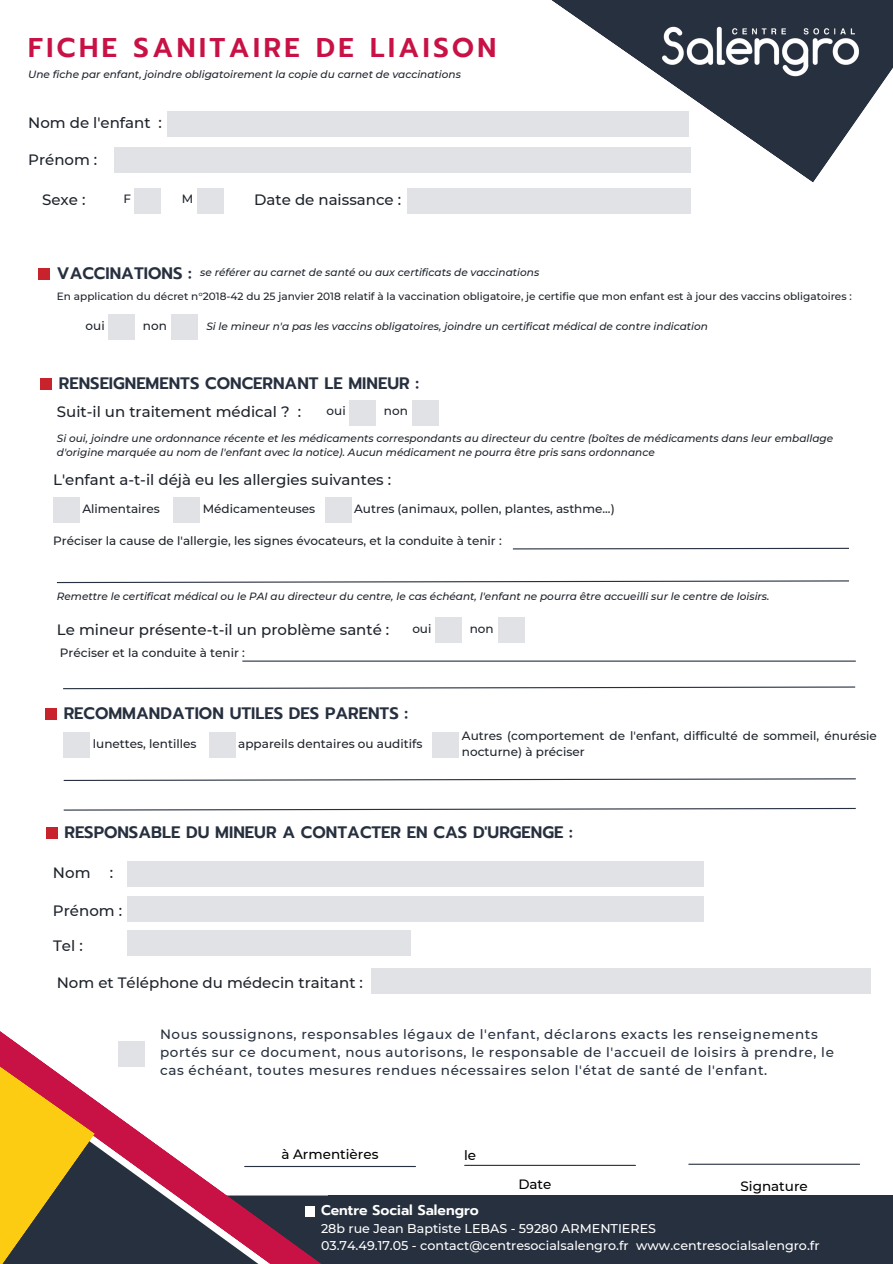
<style>
.page{position:relative;width:893px;height:1264px;background:#fff}
.page>*{position:absolute;margin:0;border:0;box-sizing:border-box;transform-origin:0 0}
.t1{font:600 27px "Prompt";letter-spacing:.13em;color:#c81245}
.t2{font:600 16.5px "Prompt";color:#27303f}
.t3{font:500 15px "Montserrat";color:#1e232b}
.t4{font:600 14.1px "Prompt";color:#fff}
.t5{font:500 13.5px/18px "Montserrat";letter-spacing:.045em;color:#27303f}
.t6{font:500 13.5px "Montserrat";color:#000}
.t7{font:500 12.6px "Montserrat";color:#fff}
.t8{font:500 12px/16px "Montserrat";color:#1e232b}
.t9{font:italic 500 10.5px/14px "Montserrat";color:#1e232b}
.t10{font:500 10.5px "Montserrat";color:#1e232b}
</style>
<div class="page">
<div style="left:328px;top:1195px;width:564px;height:68px;background:#27303f"></div>
<svg style="left:118px;top:1041px;width:237px;height:222px"></svg>
<svg style="left:95px;top:1048px;width:187px;height:215px"></svg>
<svg style="left:0;top:1031px;width:95px;height:232px;background:#bd8f47"></svg>
<svg style="left:439px;top:0;width:453px;height:182px"></svg>
<img style="left:655px;top:9px;width:214px;height:81px">
<hr style="left:688px;top:1163px;width:171px;height:1px;background:#27303f">
<hr style="left:464px;top:1164px;width:171px;height:1px;background:#27303f">
<hr style="left:245px;top:1165px;width:170px;height:1px;background:#27303f">
<div style="left:119px;top:1040px;width:26px;height:26px;background:#e1e2e6"></div>
<div style="left:305px;top:1206px;width:10px;height:10px;background:#fff"></div>
<div style="left:167px;top:111px;width:521px;height:25px;background:#e1e2e6"></div>
<div style="left:115px;top:147px;width:575px;height:26px;background:#e1e2e6"></div>
<div style="left:135px;top:188px;width:26px;height:25px;background:#e1e2e6"></div>
<div style="left:198px;top:188px;width:26px;height:25px;background:#e1e2e6"></div>
<div style="left:407px;top:188px;width:283px;height:25px;background:#e1e2e6"></div>
<div style="left:38px;top:268px;width:12px;height:12px;background:#c8222c"></div>
<div style="left:108px;top:314px;width:27px;height:26px;background:#e1e2e6"></div>
<div style="left:171px;top:314px;width:27px;height:26px;background:#e1e2e6"></div>
<div style="left:40px;top:378px;width:12px;height:11px;background:#c8222c"></div>
<div style="left:349px;top:400px;width:27px;height:25px;background:#e1e2e6"></div>
<div style="left:412px;top:400px;width:27px;height:25px;background:#e1e2e6"></div>
<div style="left:53px;top:496px;width:27px;height:26px;background:#e1e2e6"></div>
<div style="left:173px;top:496px;width:27px;height:26px;background:#e1e2e6"></div>
<div style="left:325px;top:496px;width:26px;height:26px;background:#e1e2e6"></div>
<svg style="left:512px;top:547px;width:337px;height:3px"></svg>
<svg style="left:56px;top:580px;width:793px;height:3px"></svg>
<div style="left:45px;top:708px;width:12px;height:12px;background:#c8222c"></div>
<div style="left:64px;top:731px;width:26px;height:26px;background:#e1e2e6"></div>
<div style="left:432px;top:731px;width:27px;height:26px;background:#e1e2e6"></div>
<div style="left:209px;top:731px;width:26px;height:26px;background:#e1e2e6"></div>
<svg style="left:63px;top:807px;width:793px;height:4px"></svg>
<svg style="left:63px;top:778px;width:793px;height:3px"></svg>
<div style="left:435px;top:617px;width:26px;height:26px;background:#e1e2e6"></div>
<div style="left:498px;top:617px;width:26px;height:26px;background:#e1e2e6"></div>
<hr style="left:242px;top:660px;width:613px;height:1px;background:#27303f">
<svg style="left:63px;top:686px;width:793px;height:3px"></svg>
<div style="left:46px;top:826px;width:11px;height:12px;background:#c8222c"></div>
<div style="left:127px;top:861px;width:576px;height:25px;background:#e1e2e6"></div>
<div style="left:127px;top:895px;width:576px;height:26px;background:#e1e2e6"></div>
<div style="left:127px;top:930px;width:284px;height:26px;background:#e1e2e6"></div>
<div style="left:371px;top:968px;width:499px;height:26px;background:#e1e2e6"></div>
<h2 class="t1" style="left:28px;top:28px;width:469px">FICHE SANITAIRE DE LIAISON</h2>
<h5 class="t9" style="left:28px;top:67px;width:434px">Une fiche par enfant, joindre obligatoirement la copie du carnet de vaccinations</h5>
<p class="t3" style="left:28px;top:113px;width:124px">Nom de l'enfant</p>
<p class="t3" style="left:159px;top:113px;width:5px">:</p>
<h5 class="t3" style="left:28px;top:150px;width:71px">Prénom :</h5>
<h2 class="t3" style="left:42px;top:191px;width:45px">Sexe :</h2>
<h5 class="t8" style="left:123px;top:191px;width:9px">F</h5>
<p class="t8" style="left:182px;top:191px;width:13px">M</p>
<h3 class="t3" style="left:254px;top:191px;width:148px">Date de naissance :</h3>
<h5 class="t2" style="left:57px;top:261px;width:136px">VACCINATIONS :</h5>
<h5 class="t9" style="left:200px;top:265px;width:340px">se référer au carnet de santé ou aux certificats de vaccinations</h5>
<p class="t10" style="left:57px;top:290px;width:796px">En application du décret n°2018-42 du 25 janvier 2018 relatif à la vaccination obligatoire, je certifie que mon enfant est à jour des vaccins obligatoires :</p>
<h3 class="t8" style="left:86px;top:318px;width:21px">oui</h3>
<h5 class="t8" style="left:143px;top:318px;width:25px">non</h5>
<h5 class="t9" style="left:206px;top:319px;width:503px">Si le mineur n'a pas les vaccins obligatoires, joindre un certificat médical de contre indication</h5>
<h5 class="t2" style="left:59px;top:370px;width:362px">RENSEIGNEMENTS CONCERNANT LE MINEUR :</h5>
<h3 class="t3" style="left:57px;top:403px;width:246px">Suit-il un traitement médical ? :</h3>
<h5 class="t8" style="left:326px;top:403px;width:21px">oui</h5>
<p class="t8" style="left:384px;top:403px;width:25px">non</p>
<h5 class="t9" style="left:57px;top:431px;width:777px">Si oui, joindre une ordonnance récente et les médicaments correspondants au directeur du centre (boîtes de médicaments dans leur emballage d'origine marquée au nom de l'enfant avec la notice). Aucun médicament ne pourra être pris sans ordonnance</h5>
<h5 class="t3" style="left:53px;top:470px;width:339px">L'enfant a-t-il déjà eu les allergies suivantes :</h5>
<h2 class="t8" style="left:203px;top:500px;width:114px">Médicamenteuses</h2>
<h5 class="t8" style="left:354px;top:500px;width:262px">Autres (animaux, pollen, plantes, asthme...)</h5>
<h5 class="t8" style="left:53px;top:532px;width:450px">Préciser la cause de l'allergie, les signes évocateurs, et la conduite à tenir :</h5>
<h5 class="t8" style="left:82px;top:500px;width:79px">Alimentaires</h5>
<h5 class="t9" style="left:57px;top:589px;width:714px">Remettre le certificat médical ou le PAI au directeur du centre, le cas échéant, l'enfant ne pourra être accueilli sur le centre de loisirs.</h5>
<h4 class="t3" style="left:57px;top:620px;width:334px">Le mineur présente-t-il un problème santé :</h4>
<h3 class="t8" style="left:412px;top:620px;width:21px">oui</h3>
<h3 class="t8" style="left:469px;top:620px;width:25px">non</h3>
<h4 class="t8" style="left:60px;top:645px;width:186px">Préciser et la conduite à tenir :</h4>
<h2 class="t2" style="left:64px;top:701px;width:346px">RECOMMANDATION UTILES DES PARENTS :</h2>
<h3 class="t8" style="left:93px;top:735px;width:105px">lunettes, lentilles</h3>
<p class="t8" style="left:462px;top:727px;width:416px">Autres (comportement de l'enfant, difficulté de sommeil, énurésie nocturne) à préciser</p>
<h3 class="t8" style="left:238px;top:735px;width:185px">appareils dentaires ou auditifs</h3>
<h4 class="t2" style="left:64px;top:819px;width:510px">RESPONSABLE DU MINEUR A CONTACTER EN CAS D'URGENGE :</h4>
<h4 class="t3" style="left:53px;top:863px;width:39px">Nom</h4>
<h4 class="t3" style="left:110px;top:863px;width:5px">:</h4>
<h4 class="t3" style="left:53px;top:901px;width:71px">Prénom :</h4>
<h5 class="t3" style="left:53px;top:936px;width:31px">Tel :</h5>
<h5 class="t3" style="left:57px;top:973px;width:308px">Nom et Téléphone du médecin traitant :</h5>
<h3 class="t5" style="left:160px;top:1025px;width:675px">Nous soussignons, responsables légaux de l'enfant, déclarons exacts les renseignements portés sur ce document, nous autorisons, le responsable de l'accueil de loisirs à prendre, le cas échéant, toutes mesures rendues nécessaires selon l'état de santé de l'enfant.</h3>
<h3 class="t6" style="left:281px;top:1146px;width:99px">à Armentières</h3>
<p class="t6" style="left:464px;top:1146px;width:14px">le</p>
<p class="t6" style="left:518px;top:1176px;width:35px">Date</p>
<h1 class="t6" style="left:740px;top:1177px;width:69px">Signature</h1>
<p class="t4" style="left:321px;top:1199px;width:159px">Centre Social Salengro</p>
<p class="t7" style="left:321px;top:1220px;width:336px">28b rue Jean Baptiste LEBAS - 59280 ARMENTIERES</p>
<h3 class="t7" style="left:321px;top:1237px;width:309px">03.74.49.17.05 - contact@centresocialsalengro.fr</h3>
<h3 class="t7" style="left:636px;top:1237px;width:185px">www.centresocialsalengro.fr</h3>
</div>
